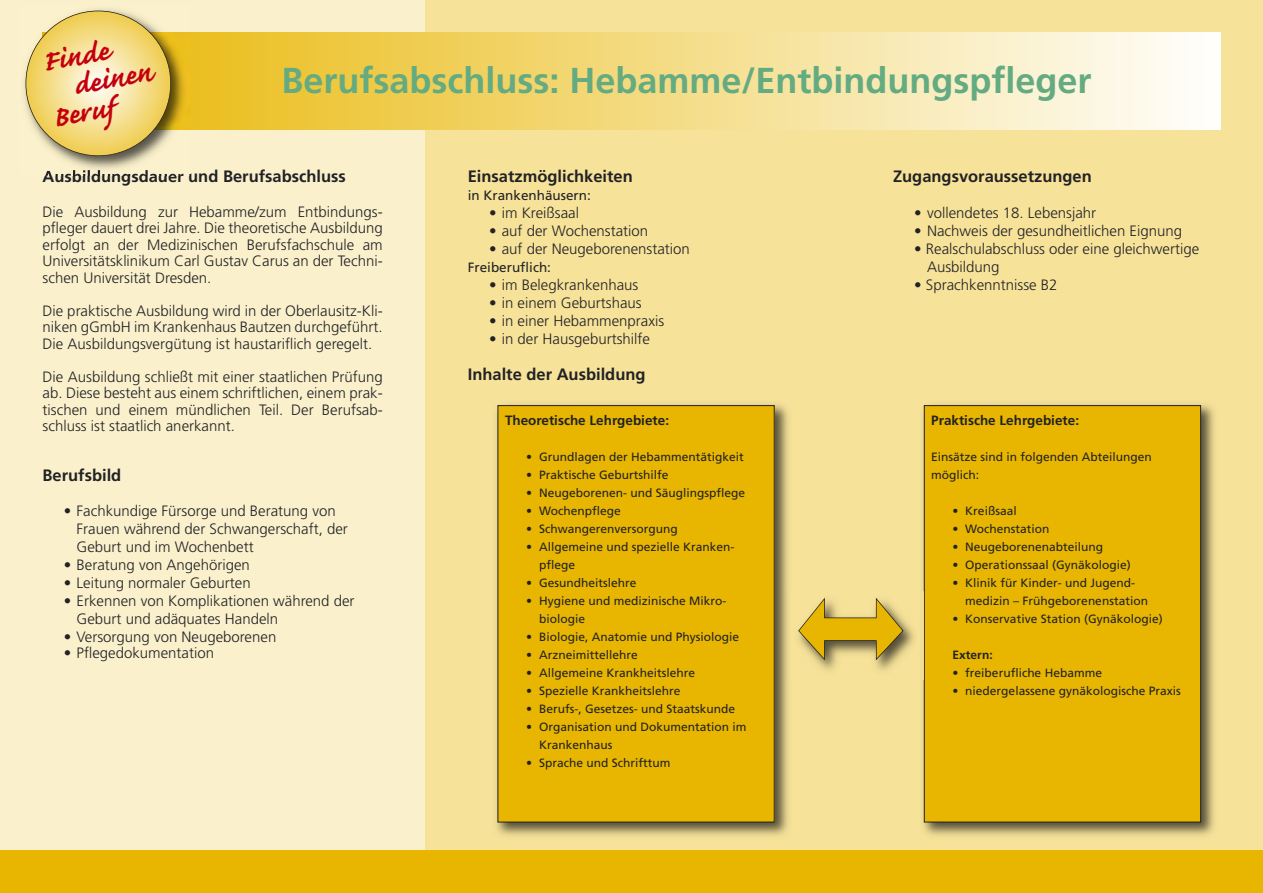
<style>
.page{position:relative;width:1263px;height:893px;background:#faf0cc}
.page>*{position:absolute;margin:0;border:0;box-sizing:border-box;transform-origin:0 0}
.t1{font:700 36px "Frutiger";color:#64ab82}
.t2{font:700 36px "Caflisch Script";color:#c5000e}
.t3{font:700 16.5px "Frutiger";color:#222225}
.t4{font:300 15px/16.5px "Frutiger";color:#222225;text-align:justify}
.t5{font:700 13.5px "Frutiger";color:#222225}
.t6{font:13.5px "Frutiger";color:#222225}
.t7{font:12px/18px "Frutiger";color:#222225}
.t8{font:700 12px "Frutiger";color:#222225}
</style>
<div class="page">
<div style="left:425px;top:0;width:838px;height:893px;background:#f6e299"></div>
<svg style="left:191px;top:32px;width:1029px;height:97px;background:#f4de8e"></svg>
<div style="left:0;top:850px;width:1263px;height:43px;background:#e8b600"></div>
<img style="left:496px;top:404px;width:293px;height:432px">
<div style="left:498px;top:406px;width:276px;height:416px;background:#e8b600"></div>
<img style="left:923px;top:404px;width:292px;height:432px">
<div style="left:924px;top:406px;width:276px;height:416px;background:#e8b600"></div>
<div style="left:924px;top:405px;width:277px;height:417px;border:1px solid #222225"></div>
<img style="left:815px;top:597px;width:99px;height:74px">
<svg style="left:798px;top:598px;width:105px;height:62px"></svg>
<img style="left:24px;top:9px;width:167px;height:167px">
<img style="left:43px;top:32px;width:148px;height:97px">
<img style="left:43px;top:170px;width:134px;height:6px">
<svg style="left:26px;top:11px;width:145px;height:145px;background:#f0d986"></svg>
<h1 class="t2" style="left:40px;top:50px;width:69px;rotate:-10deg">Finde</h1>
<h1 class="t2" style="left:72px;top:73px;width:80px;rotate:-10deg">deinen</h1>
<h1 class="t2" style="left:50px;top:106px;width:63px;rotate:-10deg">Beruf</h1>
<h1 class="t1" style="left:281px;top:66px;width:811px">Berufsabschluss: Hebamme/Entbindungspfleger</h1>
<p class="t3" style="left:43px;top:170px;width:305px">Ausbildungsdauer und Berufsabschluss</p>
<p class="t4" style="left:43px;top:205px;width:342px">Die Ausbildung zur Hebamme/zum Entbindungs&shy;pfleger dauert drei Jahre. Die theoretische Ausbildung erfolgt an der Medizinischen Berufsfachschule am Universitätsklinikum Carl Gustav Carus an der Techni&shy;schen Universität Dresden.</p>
<p class="t4" style="left:43px;top:304px;width:342px">Die praktische Ausbildung wird in der Oberlausitz-Kli&shy;niken gGmbH im Krankenhaus Bautzen durchgeführt.<br>Die Ausbildungsvergütung ist haustariflich geregelt.</p>
<p class="t4" style="left:43px;top:370px;width:342px">Die Ausbildung schließt mit einer staatlichen Prüfung ab. Diese besteht aus einem schriftlichen, einem prak&shy;tischen und einem mündlichen Teil. Der Berufsab&shy;schluss ist staatlich anerkannt.</p>
<p class="t3" style="left:43px;top:469px;width:80px">Berufsbild</p>
<p class="t4" style="left:77px;top:502px;width:273px;line-height:18px;text-align:left;text-indent:-13px">• Fachkundige Fürsorge und Beratung von<br>Frauen während der Schwangerschaft, der<br>Geburt und im Wochenbett</p>
<p class="t4" style="left:64px;top:557px;width:188px">• Beratung von Angehörigen</p>
<p class="t4" style="left:64px;top:575px;width:188px">• Leitung normaler Geburten</p>
<p class="t4" style="left:77px;top:592px;width:280px;line-height:18px;text-indent:-13px">• Erkennen von Komplikationen während der<br>Geburt und adäquates Handeln</p>
<p class="t4" style="left:64px;top:629px;width:214px">• Versorgung von Neugeborenen</p>
<p class="t4" style="left:64px;top:646px;width:152px">• Pflegedokumentation</p>
<p class="t3" style="left:468px;top:169px;width:167px">Einsatzmöglichkeiten</p>
<p class="t6" style="left:468px;top:190px;width:125px">in Krankenhäusern:</p>
<p class="t4" style="left:489px;top:206px;width:91px">• im Kreißsaal</p>
<p class="t4" style="left:489px;top:224px;width:161px">• auf der Wochenstation</p>
<p class="t4" style="left:489px;top:242px;width:202px">• auf der Neugeborenenstation</p>
<p class="t6" style="left:468px;top:262px;width:85px">Freiberuflich:</p>
<p class="t4" style="left:489px;top:278px;width:151px">• im Belegkrankenhaus</p>
<p class="t4" style="left:489px;top:296px;width:154px">• in einem Geburtshaus</p>
<p class="t4" style="left:489px;top:314px;width:177px">• in einer Hebammenpraxis</p>
<p class="t4" style="left:489px;top:332px;width:163px">• in der Hausgeburtshilfe</p>
<p class="t3" style="left:468px;top:367px;width:179px">Inhalte der Ausbildung</p>
<p class="t5" style="left:505px;top:415px;width:166px">Theoretische Lehrgebiete:</p>
<p class="t7" style="left:526px;top:449px;width:219px">• Grundlagen der Hebammentätigkeit</p>
<p class="t7" style="left:526px;top:467px;width:144px">• Praktische Geburtshilfe</p>
<p class="t7" style="left:526px;top:485px;width:220px">• Neugeborenen- und Säuglingspflege</p>
<p class="t7" style="left:526px;top:503px;width:96px">• Wochenpflege</p>
<p class="t7" style="left:526px;top:521px;width:153px">• Schwangerenversorgung</p>
<p class="t7" style="left:539px;top:539px;width:197px;text-indent:-13px">• Allgemeine und spezielle Kranken&shy;pflege</p>
<p class="t7" style="left:526px;top:575px;width:112px">• Gesundheitslehre</p>
<p class="t7" style="left:539px;top:593px;width:189px;text-indent:-13px">• Hygiene und medizinische Mikro&shy;biologie</p>
<p class="t7" style="left:526px;top:629px;width:214px">• Biologie, Anatomie und Physiologie</p>
<p class="t7" style="left:526px;top:647px;width:113px">• Arzneimittellehre</p>
<p class="t7" style="left:526px;top:665px;width:170px">• Allgemeine Krankheitslehre</p>
<p class="t7" style="left:526px;top:683px;width:156px">• Spezielle Krankheitslehre</p>
<p class="t7" style="left:526px;top:701px;width:210px">• Berufs-, Gesetzes- und Staatskunde</p>
<p class="t7" style="left:539px;top:719px;width:209px;text-indent:-13px">• Organisation und Dokumentation im<br>Krankenhaus</p>
<p class="t7" style="left:526px;top:755px;width:146px">• Sprache und Schrifttum</p>
<p class="t3" style="left:893px;top:169px;width:200px">Zugangsvoraussetzungen</p>
<p class="t4" style="left:914px;top:206px;width:183px">• vollendetes 18. Lebensjahr</p>
<p class="t4" style="left:914px;top:224px;width:269px">• Nachweis der gesundheitlichen Eignung</p>
<p class="t4" style="left:927px;top:241px;width:274px;line-height:18px;text-indent:-13px">• Realschulabschluss oder eine gleichwertige<br>Ausbildung</p>
<p class="t4" style="left:914px;top:278px;width:145px">• Sprachkenntnisse B2</p>
<p class="t5" style="left:931px;top:415px;width:149px">Praktische Lehrgebiete:</p>
<p class="t7" style="left:931px;top:449px;width:222px">Einsätze sind in folgenden Abteilungen möglich:</p>
<p class="t7" style="left:952px;top:503px;width:66px">• Kreißsaal</p>
<p class="t7" style="left:952px;top:521px;width:99px">• Wochenstation</p>
<p class="t7" style="left:952px;top:539px;width:152px">• Neugeborenenabteilung</p>
<p class="t7" style="left:952px;top:557px;width:180px">• Operationssaal (Gynäkologie)</p>
<p class="t7" style="left:965px;top:575px;width:184px;text-indent:-13px">• Klinik für Kinder- und Jugend&shy;medizin – Frühgeborenenstation</p>
<p class="t7" style="left:952px;top:611px;width:212px">• Konservative Station (Gynäkologie)</p>
<p class="t8" style="left:952px;top:650px;width:42px">Extern:</p>
<p class="t7" style="left:952px;top:665px;width:151px">• freiberufliche Hebamme</p>
<p class="t7" style="left:952px;top:683px;width:230px">• niedergelassene gynäkologische Praxis</p>
</div>
